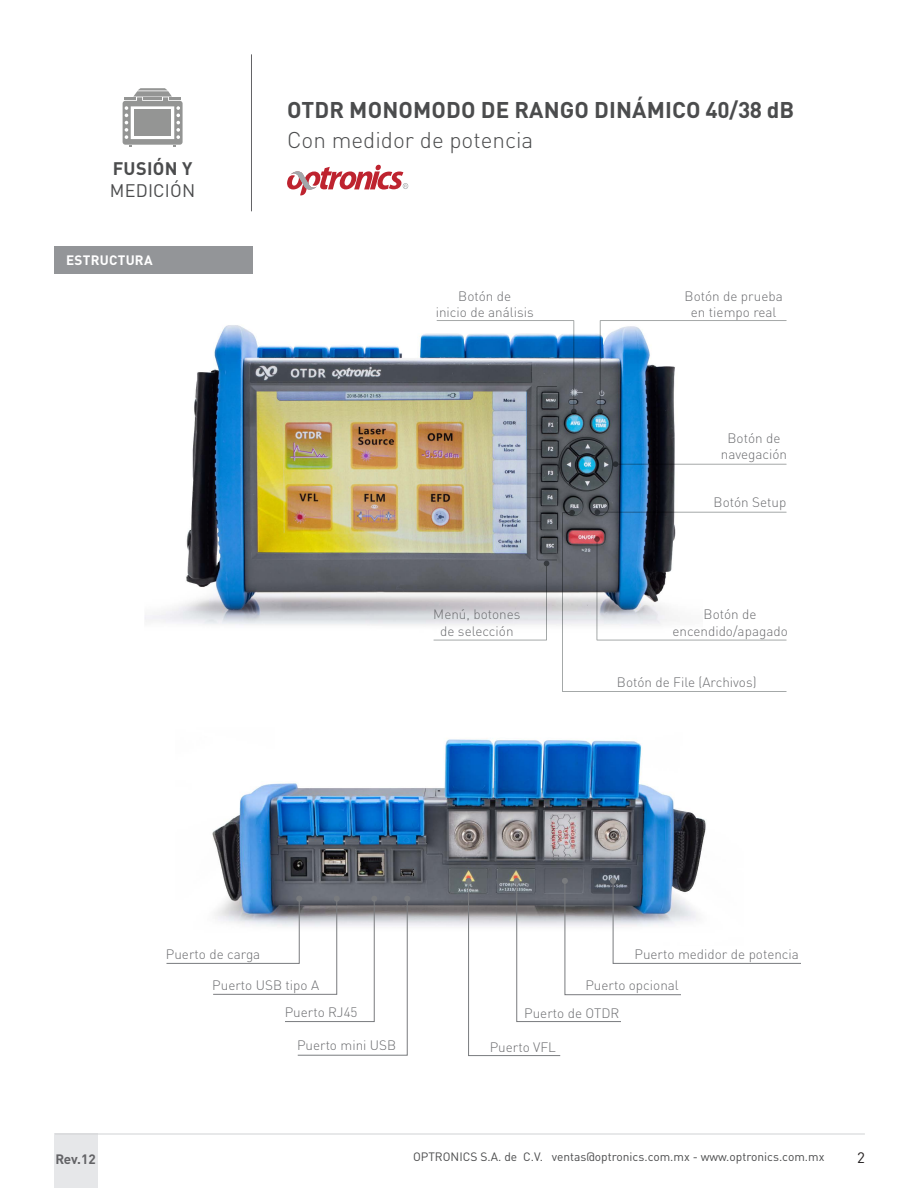
<style>
.page{position:relative;width:918px;height:1188px;background:#fff}
.page>*{position:absolute;margin:0;border:0;box-sizing:border-box;transform-origin:0 0}
.t1{font:700 22.5px "DIN Pro";letter-spacing:.005em;color:#4b4c4d}
.t2{font:300 22.5px "DIN Pro";color:#4b4c4d}
.t3{font:18px "DIN Pro";letter-spacing:.01em;color:#4b4c4d}
.t4{font:700 18px "DIN Pro";letter-spacing:.02em;color:#4b4c4d}
.t5{font:15px "DIN Pro";color:#231f20}
.t6{font:300 13.5px/16.2px "DIN Pro";color:#6c6d70;text-align:center}
.t7{font:700 13.5px "DIN Pro";letter-spacing:.02em;color:#fff}
.t8{font:700 13.5px "DIN Pro";color:#636366}
.t9{font:12px "DIN Pro";color:#4b4c4d}
</style>
<div class="page">
<div style="left:54px;top:1134px;width:44px;height:54px;background:#e6e7e9"></div>
<hr style="left:55px;top:1134px;width:810px;height:1px;background:#d1d2d4">
<hr style="left:251px;top:54px;width:1px;height:157px;background:#636366">
<svg style="left:287px;top:165px;width:121px;height:30px"></svg>
<svg style="left:123px;top:88px;width:60px;height:59px"></svg>
<img style="left:212px;top:739px;width:494px;height:187px">
<img style="left:145px;top:320px;width:455px;height:321px">
<svg style="left:433px;top:563px;width:114px;height:77px"></svg>
<svg style="left:437px;top:320px;width:137px;height:92px"></svg>
<svg style="left:600px;top:320px;width:187px;height:92px"></svg>
<svg style="left:537px;top:386px;width:250px;height:306px"></svg>
<div style="left:54px;top:246px;width:199px;height:28px;background:#939598"></div>
<svg style="left:166px;top:896px;width:244px;height:160px"></svg>
<svg style="left:466px;top:878px;width:335px;height:178px"></svg>
<h2 class="t4" style="left:113px;top:153px;width:81px">FUSIÓN Y</h2>
<h2 class="t3" style="left:110px;top:178px;width:87px">MEDICIÓN</h2>
<p class="t7" style="left:66px;top:249px;width:88px">ESTRUCTURA</p>
<h1 class="t1" style="left:287px;top:91px;width:508px">OTDR MONOMODO DE RANGO DINÁMICO 40/38 dB</h1>
<h1 class="t2" style="left:287px;top:122px;width:248px">Con medidor de potencia</h1>
<p class="t6" style="left:436px;top:286px;width:99px">Botón de<br>inicio de análisis</p>
<p class="t6" style="left:685px;top:286px;width:100px">Botón de prueba en tiempo real</p>
<p class="t6" style="left:721px;top:429px;width:68px">Botón de navegación</p>
<p class="t6" style="left:433px;top:605px;width:89px">Menú, botones de selección</p>
<p class="t6" style="left:714px;top:493px;width:74px">Botón Setup</p>
<p class="t6" style="left:672px;top:605px;width:117px">Botón de encendido/apagado</p>
<p class="t6" style="left:617px;top:673px;width:141px">Botón de File (Archivos)</p>
<p class="t8" style="left:56px;top:1148px;width:42px">Rev.12</p>
<p class="t6" style="left:166px;top:944px;width:96px">Puerto de carga</p>
<p class="t6" style="left:285px;top:970px;width:74px;line-height:27.5px;text-align:left;text-indent:-72px">Puerto USB tipo A<br>Puerto RJ45</p>
<p class="t6" style="left:297px;top:1036px;width:101px">Puerto mini USB</p>
<p class="t6" style="left:490px;top:1038px;width:68px">Puerto VFL</p>
<p class="t6" style="left:635px;top:945px;width:166px">Puerto medidor de potencia</p>
<p class="t6" style="left:585px;top:976px;width:95px">Puerto opcional</p>
<p class="t6" style="left:524px;top:1004px;width:97px">Puerto de OTDR</p>
<p class="t9" style="left:413px;top:1149px;width:413px">OPTRONICS S.A. de C.V. ventas@optronics.com.mx - www.optronics.com.mx</p>
<p class="t5" style="left:857px;top:1148px;width:9px">2</p>
</div>
